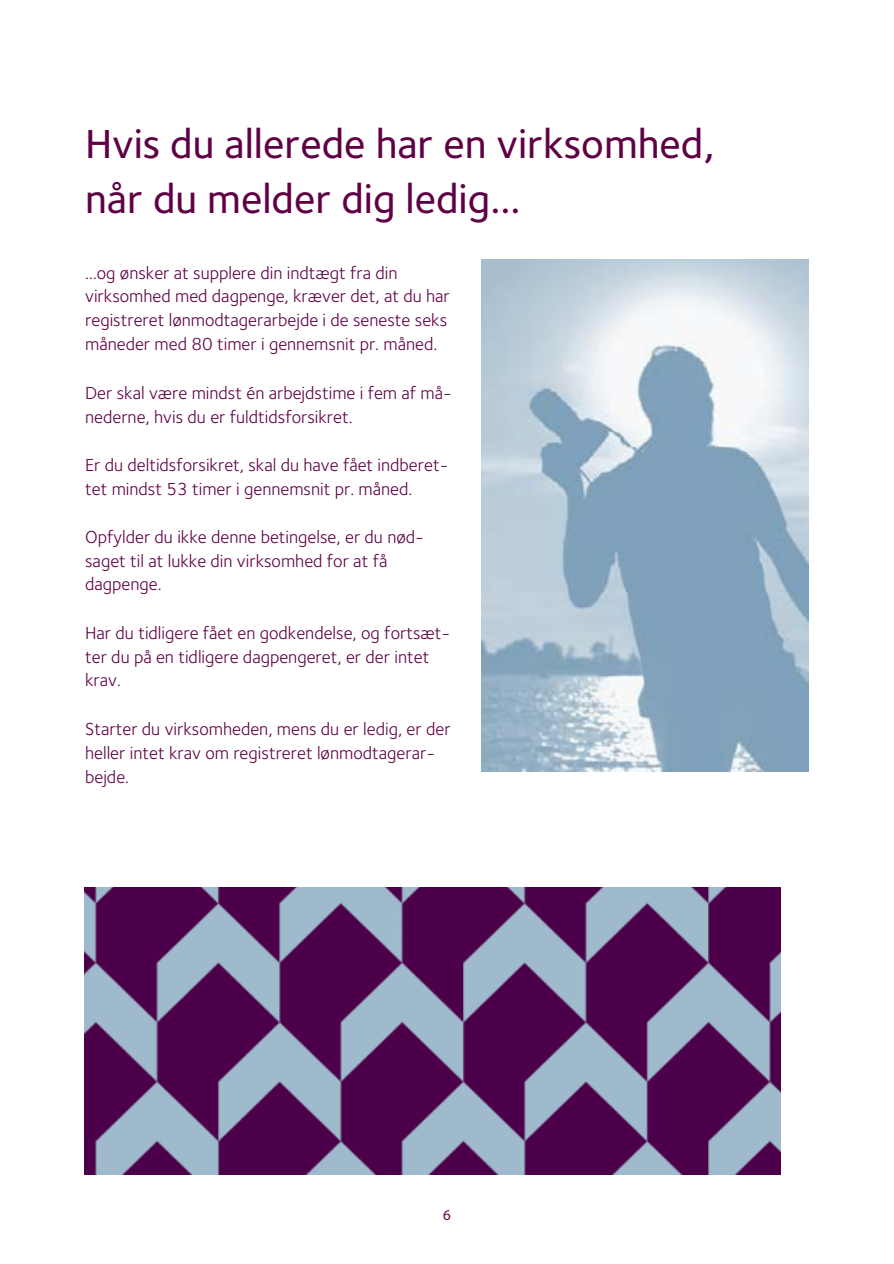
<style>
.page{position:relative;width:894px;height:1264px;background:#fff}
.page>*{position:absolute;margin:0;border:0;box-sizing:border-box;transform-origin:0 0}
.t1{font:500 42px/55.2px "Foundry Sterling";color:#600044}
.t2{font:18px/23.7px "Foundry Sterling";color:#600044}
.t3{font:15px "Myriad Pro";color:#600044}
</style>
<div class="page">
<img style="left:481px;top:259px;width:327px;height:512px">
<img style="left:84px;top:887px;width:696px;height:287px">
<h1 class="t1" style="left:85px;top:115px;width:630px">Hvis du allerede har en virksomhed, når du melder dig ledig...</h1>
<p class="t2" style="left:85px;top:260px;width:366px">…og ønsker at supplere din indtægt fra din virksomhed med dagpenge, kræver det, at du har registreret lønmodtagerarbejde i de seneste seks måneder med 80 timer i gennemsnit pr. måned.</p>
<p class="t2" style="left:85px;top:380px;width:368px">Der skal være mindst én arbejdstime i fem af må&shy;nederne, hvis du er fuldtidsforsikret.</p>
<p class="t2" style="left:85px;top:452px;width:365px">Er du deltidsforsikret, skal du have fået indberet&shy;tet mindst 53 timer i gennemsnit pr. måned.</p>
<p class="t2" style="left:85px;top:524px;width:340px">Opfylder du ikke denne betingelse, er du nød&shy;saget til at lukke din virksomhed for at få dagpenge.</p>
<p class="t2" style="left:85px;top:620px;width:366px">Har du tidligere fået en godkendelse, og fortsæt&shy;ter du på en tidligere dagpengeret, er der intet krav.</p>
<p class="t2" style="left:85px;top:717px;width:367px">Starter du virksomheden, mens du er ledig, er der heller intet krav om registreret lønmodtagerar&shy;bejde.</p>
<p class="t3" style="left:443px;top:1208px;width:9px">6</p>
</div>
